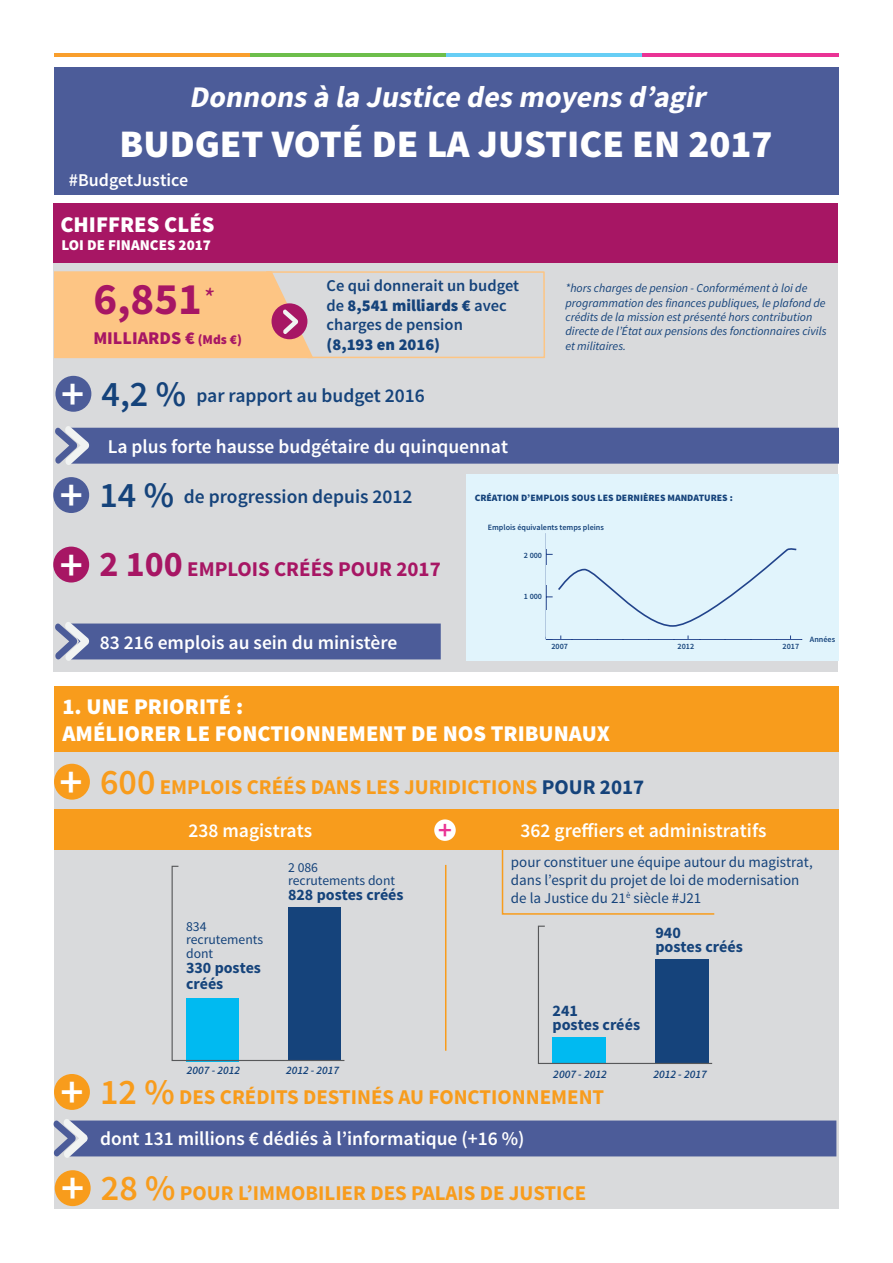
<style>
.page{position:relative;width:893px;height:1263px;background:#fff}
.page>*{position:absolute;margin:0;border:0;box-sizing:border-box;transform-origin:0 0}
.t1{font:600 45px "Source Sans Pro";color:#fff}
.t2{font:700 45px "Source Sans Pro";color:#a71664}
.t3{font:900 39px "Source Sans Pro";color:#fff}
.t4{font:600 36px "Source Sans Pro";color:#15437b}
.t5{font:italic 700 30px "Source Sans Pro";color:#fff}
.t6{font:italic 28.5px "Source Sans Pro";color:#a71664}
.t7{font:600 26.85px "Source Sans Pro";color:#ea3395}
.t8{font:900 22.5px/27px "Source Sans Pro";color:#fff}
.t9{font:700 21px "Source Sans Pro";color:#f89c1c}
.t10{font:700 21px "Source Sans Pro";color:#a71664}
.t11{font:600 19.5px "Source Sans Pro";color:#fff}
.t12{font:600 19.5px "Source Sans Pro";color:#15437b}
.t13{font:900 18px "Source Sans Pro";color:#a71664}
.t14{font:600 18px "Source Sans Pro";color:#fff}
.t15{font:600 16.5px/19.8px "Source Sans Pro";color:#15437b}
.t16{font:700 16.05px "Source Sans Pro";color:#15437b}
.t17{font:700 15.9px/15.9px "Source Sans Pro";color:#15437b}
.t18{font:15px/18px "Source Sans Pro";color:#15437b}
.t19{font:900 15px "Source Sans Pro";color:#fff}
.t20{font:13.65px/13.6px "Source Sans Pro";color:#15437b}
.t21{font:italic 12px/14.4px "Source Sans Pro";color:#15437b}
.t22{font:italic 600 11.55px "Source Sans Pro";color:#15437b}
.t23{font:italic 600 11.4px "Source Sans Pro";color:#15437b}
.t24{font:900 9.75px "Source Sans Pro";color:#15437b}
.t25{font:600 8.1px "Source Sans Pro";color:#15437b}
.s1{font-size:13.5px}
.s2{font-weight:900}
.s3{font-size:36px}
.s4{font-weight:600;font-size:36px}
.s5{color:#15437b}
</style>
<div class="page">
<div style="left:54px;top:686px;width:785px;height:523px;background:#d9dadc"></div>
<div style="left:53px;top:204px;width:785px;height:468px;background:#d9dadc"></div>
<div style="left:54px;top:68px;width:785px;height:127px;background:#4c5c99"></div>
<div style="left:53px;top:547px;width:36px;height:35px;background:#a71664;border-radius:50%"></div>
<div style="left:55px;top:376px;width:36px;height:36px;background:#4c5c99;border-radius:50%"></div>
<div style="left:53px;top:477px;width:36px;height:36px;background:#4c5c99;border-radius:50%"></div>
<svg style="left:55px;top:426px;width:784px;height:39px;background:#5a69a0"></svg>
<svg style="left:55px;top:622px;width:386px;height:39px;background:#5d6ba1"></svg>
<hr style="left:54px;top:54px;width:196px;height:3px;background:#f99f2d">
<hr style="left:250px;top:54px;width:196px;height:3px;background:#6dbe4b">
<hr style="left:446px;top:54px;width:197px;height:3px;background:#67cef5">
<hr style="left:643px;top:54px;width:196px;height:3px;background:#ea3395">
<svg style="left:54px;top:271px;width:491px;height:88px"></svg>
<div style="left:54px;top:686px;width:785px;height:65px;background:#f89c1c"></div>
<div style="left:53px;top:204px;width:785px;height:59px;background:#a71664"></div>
<div style="left:54px;top:810px;width:785px;height:40px;background:#f89c1c"></div>
<div style="left:54px;top:764px;width:36px;height:36px;background:#f89c1c;border-radius:50%"></div>
<div style="left:54px;top:1074px;width:36px;height:36px;background:#f89c1c;border-radius:50%"></div>
<div style="left:55px;top:1170px;width:36px;height:36px;background:#f89c1c;border-radius:50%"></div>
<svg style="left:171px;top:865px;width:174px;height:196px"></svg>
<svg style="left:537px;top:925px;width:176px;height:139px"></svg>
<div style="left:434px;top:819px;width:22px;height:22px;background:#fff;border-radius:50%"></div>
<hr style="left:445px;top:865px;width:1px;height:186px;background:#f89c1c">
<svg style="left:501px;top:850px;width:214px;height:65px"></svg>
<svg style="left:53px;top:1119px;width:783px;height:39px;background:#5a69a0"></svg>
<div style="left:466px;top:474px;width:373px;height:187px;background:#e1f4fc"></div>
<hr style="left:546px;top:639px;width:256px;height:1px;background:#21438b">
<hr style="left:546px;top:533px;width:1px;height:106px;background:#21438b">
<svg style="left:546px;top:546px;width:251px;height:81px"></svg>
<p class="t5" style="left:189px;top:78px;width:525px">Donnonsà la Justice desmoyensd’agir</p>
<p class="t3" style="left:120px;top:118px;width:655px">BUDGET VOTÉ DE LA JUSTICE EN 2017</p>
<p class="t14" style="left:69px;top:169px;width:121px">#BudgetJustice</p>
<p class="t8" style="left:60px;top:212px;width:156px">CHIFFRES CLÉS</p>
<p class="t19" style="left:61px;top:236px;width:151px">LOI DE FINANCES 2017</p>
<p class="t2" style="left:93px;top:270px;width:110px">6,851</p>
<p class="t13" style="left:93px;top:326px;width:150px">MILLIARDS € <span class="s1">(Mds €)</span></p>
<p class="t6" style="left:202px;top:281px;width:13px">*</p>
<p class="t15" style="left:327px;top:276px;width:194px">Ce qui donnerait un budget de <span class="s2">8,541 milliards €</span> avec charges de pension<br><span class="s2">(8,193 en 2016)</span></p>
<p class="t1" style="left:61px;top:366px;width:25px">+</p>
<p class="t4" style="left:102px;top:371px;width:86px">4,2 %</p>
<p class="t12" style="left:196px;top:383px;width:230px">par rapport au budget 2016</p>
<p class="t11" style="left:108px;top:434px;width:402px">La plus forte hausse budgétaire du quinquennat</p>
<p class="t21" style="left:565px;top:281px;width:262px">*hors charges de pension - Conformément à loi de programmation des finances publiques, le plafond de crédits de la mission est présenté hors contribution directe de l’État aux pensions des fonctionnaires civils et militaires.</p>
<p class="t1" style="left:60px;top:467px;width:25px">+</p>
<p class="t1" style="left:60px;top:536px;width:25px">+</p>
<p class="t4" style="left:99px;top:472px;width:76px">14 %</p>
<p class="t12" style="left:184px;top:484px;width:230px">de progression depuis 2012</p>
<p class="t10" style="left:99px;top:556px;width:343px"><span class="s3">2 100</span> EMPLOIS CRÉÉS POUR 2017</p>
<p class="t11" style="left:100px;top:630px;width:299px">83 216 emplois au sein du ministère</p>
<p class="t24" style="left:475px;top:491px;width:260px">CRÉATION D’EMPLOIS SOUS LES DERNIÈRES MANDATURES :</p>
<p class="t25" style="left:488px;top:522px;width:118px">Emplois équivalents temps pleins</p>
<p class="t25" style="left:524px;top:550px;width:20px">2 000</p>
<p class="t25" style="left:524px;top:591px;width:20px">1 000</p>
<p class="t25" style="left:551px;top:641px;width:18px">2007</p>
<p class="t25" style="left:678px;top:641px;width:18px">2012</p>
<p class="t25" style="left:783px;top:641px;width:18px">2017</p>
<p class="t25" style="left:810px;top:634px;width:27px">Années</p>
<p class="t8" style="left:63px;top:694px;width:549px">1. UNE PRIORITÉ :<br>AMÉLIORER LE FONCTIONNEMENT DE NOS TRIBUNAUX</p>
<p class="t9" style="left:100px;top:773px;width:546px"><span class="s4">600</span> EMPLOIS CRÉÉS DANS LES JURIDICTIONS <span class="s5">POUR 2017</span></p>
<p class="t1" style="left:59px;top:753px;width:25px">+</p>
<p class="t11" style="left:188px;top:818px;width:125px">238 magistrats</p>
<p class="t7" style="left:438px;top:813px;width:15px">+</p>
<p class="t11" style="left:520px;top:818px;width:247px">362 greffiers et administratifs</p>
<p class="t1" style="left:60px;top:1064px;width:25px">+</p>
<p class="t1" style="left:61px;top:1160px;width:25px">+</p>
<p class="t20" style="left:186px;top:919px;width:22px">834</p>
<p class="t20" style="left:186px;top:933px;width:79px">recrutements dont</p>
<p class="t17" style="left:186px;top:960px;width:76px">330 postes créés</p>
<p class="t20" style="left:288px;top:860px;width:31px">2 086</p>
<p class="t20" style="left:288px;top:874px;width:109px">recrutements dont</p>
<p class="t17" style="left:288px;top:887px;width:117px">828 postes créés</p>
<p class="t23" style="left:187px;top:1063px;width:55px">2007 - 2012</p>
<p class="t23" style="left:286px;top:1063px;width:55px">2012 - 2017</p>
<p class="t18" style="left:511px;top:853px;width:303px">pour constituer une équipe autour du magistrat, dans l’esprit du projet de loi de modernisation de la Justice du 21<sup>è</sup> siècle #J21</p>
<p class="t16" style="left:655px;top:922px;width:27px">940</p>
<p class="t16" style="left:655px;top:936px;width:89px">postes créés</p>
<p class="t16" style="left:552px;top:1000px;width:27px">241</p>
<p class="t16" style="left:552px;top:1014px;width:89px">postes créés</p>
<p class="t22" style="left:553px;top:1066px;width:55px">2007 - 2012</p>
<p class="t22" style="left:653px;top:1066px;width:55px">2012 - 2017</p>
<p class="t9" style="left:100px;top:1083px;width:506px"><span class="s4">12 %</span> DES CRÉDITS DESTINÉS AU FONCTIONNEMENT</p>
<p class="t11" style="left:100px;top:1126px;width:426px">dont 131 millions € dédiés à l’informatique (+16 %)</p>
<p class="t9" style="left:101px;top:1179px;width:487px"><span class="s4">28 %</span> POUR L’IMMOBILIER DES PALAIS DE JUSTICE</p>
</div>
